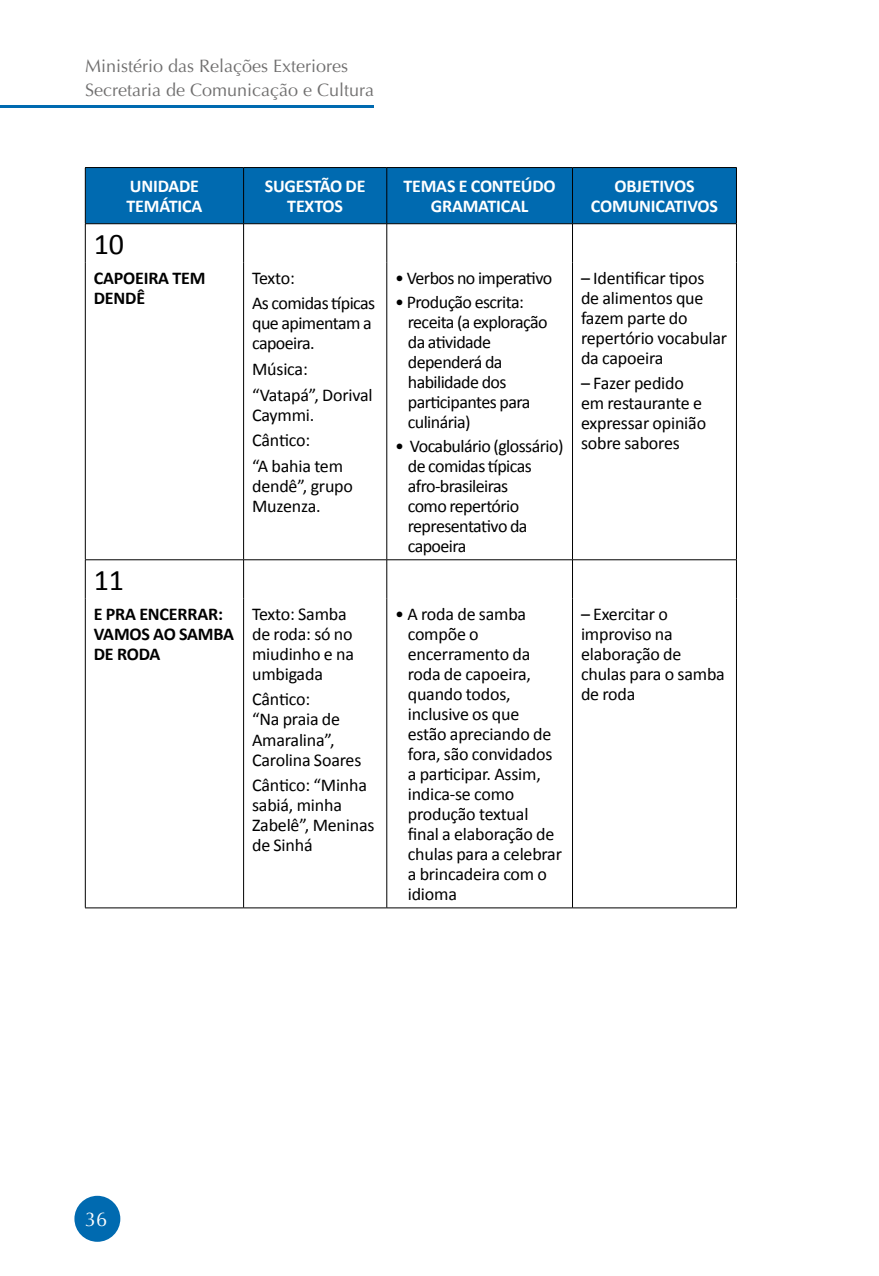
<style>
.page{position:relative;width:879px;height:1276px;background:#fff}
.page>*{position:absolute;margin:0;border:0;box-sizing:border-box;transform-origin:0 0}
.t1{font:30px "Calibri";color:#000}
.t2{font:20px "Optima";color:#fff}
.t3{font:18px/20px "Calibri";letter-spacing:-.01em;color:#000}
.t4{font:18px/20px "Calibri";letter-spacing:-.03em;color:#000}
.t5{font:700 18px/20px "Calibri";letter-spacing:-.01em;color:#fff;text-align:center}
.t6{font:18px/24px "Optima";color:#706f6f}
.t7{font:700 18px/20px "Calibri";letter-spacing:-.01em;color:#000}
</style>
<div class="page">
<div style="left:74px;top:1195px;width:46px;height:46px;background:#006ab0;border-radius:50%"></div>
<hr style="left:0;top:105px;width:374px;height:2px;background:#006ab0">
<div style="left:86px;top:168px;width:650px;height:55px;background:#006ab0"></div>
<hr style="left:85px;top:224px;width:1px;height:38px;background:#000">
<hr style="left:736px;top:224px;width:1px;height:38px;background:#000">
<hr style="left:85px;top:262px;width:1px;height:297px;background:#000">
<hr style="left:736px;top:262px;width:1px;height:297px;background:#000">
<hr style="left:85px;top:167px;width:159px;height:1px;background:#000">
<hr style="left:85px;top:168px;width:1px;height:55px;background:#000">
<hr style="left:244px;top:167px;width:143px;height:1px;background:#000">
<hr style="left:387px;top:167px;width:185px;height:1px;background:#000">
<hr style="left:572px;top:167px;width:165px;height:1px;background:#000">
<hr style="left:736px;top:168px;width:1px;height:55px;background:#000">
<hr style="left:85px;top:560px;width:1px;height:38px;background:#000">
<hr style="left:736px;top:560px;width:1px;height:38px;background:#000">
<hr style="left:85px;top:598px;width:1px;height:309px;background:#000">
<hr style="left:736px;top:598px;width:1px;height:309px;background:#000">
<hr style="left:85px;top:907px;width:159px;height:1px;background:#000">
<hr style="left:244px;top:907px;width:143px;height:1px;background:#000">
<hr style="left:387px;top:907px;width:185px;height:1px;background:#000">
<hr style="left:572px;top:907px;width:165px;height:1px;background:#000">
<hr style="left:243px;top:224px;width:1px;height:38px;background:#000">
<hr style="left:386px;top:224px;width:1px;height:38px;background:#000">
<hr style="left:572px;top:224px;width:1px;height:38px;background:#000">
<hr style="left:243px;top:560px;width:1px;height:38px;background:#000">
<hr style="left:386px;top:560px;width:1px;height:38px;background:#000">
<hr style="left:572px;top:560px;width:1px;height:38px;background:#000">
<hr style="left:243px;top:262px;width:1px;height:297px;background:#000">
<hr style="left:386px;top:262px;width:1px;height:297px;background:#000">
<hr style="left:572px;top:262px;width:1px;height:297px;background:#000">
<hr style="left:243px;top:598px;width:1px;height:309px;background:#000">
<hr style="left:386px;top:598px;width:1px;height:309px;background:#000">
<hr style="left:572px;top:598px;width:1px;height:309px;background:#000">
<hr style="left:243px;top:168px;width:1px;height:55px;background:#000">
<hr style="left:386px;top:168px;width:1px;height:55px;background:#000">
<hr style="left:572px;top:168px;width:1px;height:55px;background:#000">
<hr style="left:85px;top:223px;width:159px;height:1px;background:#000">
<hr style="left:244px;top:223px;width:143px;height:1px;background:#000">
<hr style="left:387px;top:223px;width:185px;height:1px;background:#000">
<hr style="left:572px;top:223px;width:165px;height:1px;background:#000">
<hr style="left:85px;top:559px;width:159px;height:1px;background:#000">
<hr style="left:244px;top:559px;width:143px;height:1px;background:#000">
<hr style="left:387px;top:559px;width:185px;height:1px;background:#000">
<hr style="left:572px;top:559px;width:165px;height:1px;background:#000">
<hr style="left:878px;top:0;width:1px;height:116px;background:#006ab0">
<p class="t6" style="left:85px;top:54px;width:290px">Ministério das Relações Exteriores<br>Secretaria de Comunicação e Cultura</p>
<p class="t5" style="left:127px;top:176px;width:77px;text-align:left">UNIDADE<br>TEMÁTICA</p>
<p class="t5" style="left:265px;top:176px;width:102px">SUGESTÃO DE<br>TEXTOS</p>
<p class="t5" style="left:403px;top:176px;width:154px">TEMAS E CONTEÚDO<br>GRAMATICAL</p>
<p class="t5" style="left:591px;top:176px;width:129px">OBJETIVOS<br>COMUNICATIVOS</p>
<h1 class="t1" style="left:94px;top:225px;width:32px">10</h1>
<p class="t7" style="left:94px;top:267px;width:113px">CAPOEIRA TEM<br>DENDÊ</p>
<p class="t4" style="left:252px;top:265px;width:125px;line-height:25.6px">Texto:<br>As comidas típicas</p>
<p class="t4" style="left:252px;top:313px;width:121px">que apimentam a capoeira.</p>
<p class="t3" style="left:252px;top:356px;width:122px;line-height:25.6px">Música: “Vatapá”, Dorival</p>
<p class="t3" style="left:252px;top:402px;width:92px;line-height:25.6px">Caymmi.<br>Cântico:<br>“A bahia tem</p>
<p class="t3" style="left:252px;top:476px;width:102px">dendê”, grupo<br>Muzenza.</p>
<h1 class="t1" style="left:94px;top:561px;width:32px">11</h1>
<p class="t7" style="left:94px;top:603px;width:142px">E PRA ENCERRAR:<br>VAMOS AO SAMBA<br>DE RODA</p>
<p class="t3" style="left:252px;top:604px;width:103px">Texto: Samba de roda: só no miudinho e na umbigada</p>
<p class="t3" style="left:252px;top:689px;width:111px">Cântico:<br>“Na praia de<br>Amaralina”,<br>Carolina Soares</p>
<p class="t3" style="left:252px;top:775px;width:124px">Cântico: “Minha sabiá, minha<br>Zabelê”, Meninas de Sinhá</p>
<p class="t4" style="left:395px;top:268px;width:158px">• Verbos no imperativo</p>
<p class="t4" style="left:408px;top:292px;width:141px;text-indent:-12px">• Produção escrita: receita (a exploração da atividade dependerá da habilidade dos participantes para culinária)</p>
<p class="t4" style="left:408px;top:436px;width:157px;text-indent:-12px">• Vocabulário (glossário) de comidas típicas afro-brasileiras<br>como repertório representativo da capoeira</p>
<p class="t3" style="left:581px;top:268px;width:148px">– Identificar tipos<br>de alimentos que fazem parte do repertório vocabular da capoeira</p>
<p class="t3" style="left:581px;top:373px;width:127px">– Fazer pedido em restaurante e expressar opinião sobre sabores</p>
<p class="t3" style="left:408px;top:604px;width:156px;text-indent:-12px">• A roda de samba compõe o encerramento da roda de capoeira, quando todos, inclusive os que estão apreciando de fora, são convidados a participar. Assim, indica-se como produção textual final a elaboração de chulas para a celebrar a brincadeira com o idioma</p>
<p class="t3" style="left:581px;top:604px;width:145px">– Exercitar o improviso na elaboração de chulas para o samba de roda</p>
<p class="t2" style="left:85px;top:1208px;width:24px">36</p>
</div>
